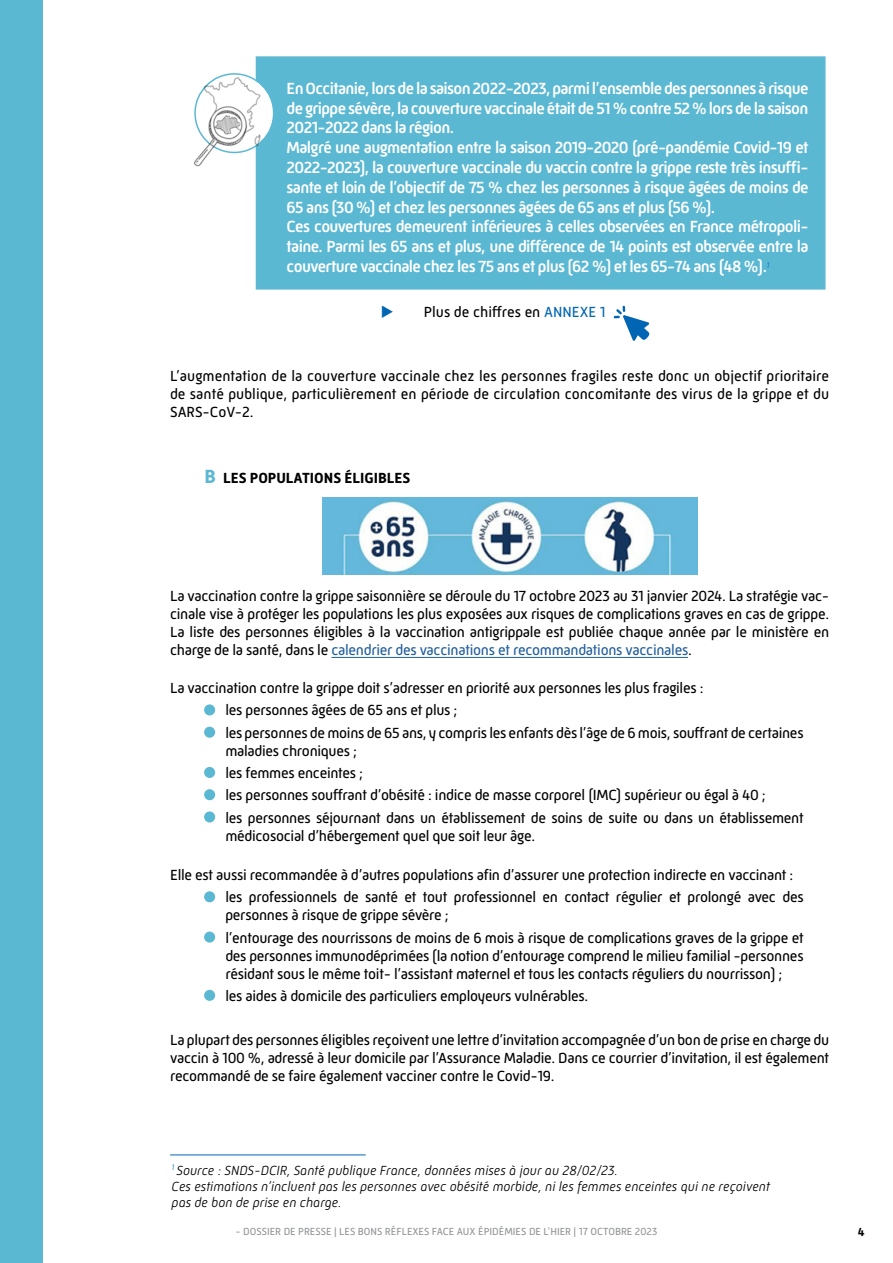
<style>
.page{position:relative;width:893px;height:1263px;background:#fff}
.page>*{position:absolute;margin:0;border:0;box-sizing:border-box;transform-origin:0 0}
.t1{font:500 16.5px/19.8px "Mic 32 New";letter-spacing:-.04em;color:#fff}
.t2{font:15px/18px "Mic 32 New";letter-spacing:-.02em;color:#000}
.t3{font:15px "Mic 32 New";color:#000}
.t4{font:700 15px "Mic 32 New";color:#000}
.t5{font:italic 300 13.5px/16.2px "Mic 32 New";color:#000}
.t6{font:700 12px "Mic 32 New";color:#000}
.t7{font:10.5px "Mic 32 New";color:#939598}
.s1{color:#0066b3}
.s2{font-size:19.5px;color:#5bb8d3}
.s3{color:#215e9e}
</style>
<div class="page">
<div style="left:0;top:0;width:43px;height:1263px;background:#5bb8d3"></div>
<div style="left:256px;top:56px;width:569px;height:234px;background:#5bb8d3;border:2px solid #5bb8d3"></div>
<hr style="left:170px;top:1154px;width:196px;height:1px;background:#0066b3">
<svg style="left:614px;top:306px;width:36px;height:35px"></svg>
<img style="left:194px;top:58px;width:93px;height:126px">
<hr style="left:331px;top:657px;width:357px;height:1px;background:#215e9e">
<div style="left:204px;top:704px;width:11px;height:11px;background:#5bb8d3;border-radius:50%"></div>
<div style="left:204px;top:727px;width:11px;height:11px;background:#5bb8d3;border-radius:50%"></div>
<div style="left:204px;top:767px;width:11px;height:11px;background:#5bb8d3;border-radius:50%"></div>
<div style="left:204px;top:789px;width:11px;height:11px;background:#5bb8d3;border-radius:50%"></div>
<div style="left:204px;top:811px;width:11px;height:11px;background:#5bb8d3;border-radius:50%"></div>
<div style="left:204px;top:891px;width:11px;height:11px;background:#5bb8d3;border-radius:50%"></div>
<div style="left:204px;top:931px;width:11px;height:12px;background:#5bb8d3;border-radius:50%"></div>
<div style="left:204px;top:990px;width:11px;height:11px;background:#5bb8d3;border-radius:50%"></div>
<img style="left:323px;top:497px;width:375px;height:77px">
<p class="t1" style="left:287px;top:78px;width:523px">En Occitanie, lors de la saison 2022-2023, parmi l’ensemble des personnes à risque de grippe sévère, la couverture vaccinale était de 51 % contre 52 % lors de la saison 2021-2022 dans la région.<br>Malgré une augmentation entre la saison 2019-2020 (pré-pandémie Covid-19 et 2022-2023), la couverture vaccinale du vaccin contre la grippe reste très insuffi&shy;sante et loin de l’objectif de 75 % chez les personnes à risque âgées de moins de 65 ans (30 %) et chez les personnes âgées de 65 ans et plus (56 %).<br>Ces couvertures demeurent inférieures à celles observées en France métropoli&shy;taine. Parmi les 65 ans et plus, une différence de 14 points est observée entre la couverture vaccinale chez les 75 ans et plus (62 %) et les 65-74 ans (48 %).<sup>1</sup></p>
<p class="t3" style="left:381px;top:304px;width:227px"><span class="s1">◆</span> Plus de chiffres en <span class="s1">ANNEXE 1</span></p>
<p class="t2" style="left:170px;top:367px;width:661px;text-align:justify">L’augmentation de la couverture vaccinale chez les personnes fragiles reste donc un objectif prioritaire de santé publique, particulièrement en période de circulation concomitante des virus de la grippe et du SARS-CoV-2.</p>
<p class="t4" style="left:205px;top:469px;width:207px"><span class="s2">B</span> LES POPULATIONS ÉLIGIBLES</p>
<p class="t2" style="left:170px;top:587px;width:661px;text-align:justify">La vaccination contre la grippe saisonnière se déroule du 17 octobre 2023 au 31 janvier 2024. La stratégie vac&shy;cinale vise à protéger les populations les plus exposées aux risques de complications graves en cas de grippe.<br>La liste des personnes éligibles à la vaccination antigrippale est publiée chaque année par le ministère en charge de la santé, dans le <span class="s3">calendrier des vaccinations et recommandations vaccinales</span>.</p>
<p class="t2" style="left:225px;top:677px;width:580px;line-height:22.2px;text-indent:-55px">La vaccination contre la grippe doit s’adresser en priorité aux personnes les plus fragiles :<br>les personnes âgées de 65 ans et plus ;<br>les personnes de moins de 65 ans, y compris les enfants dès l’âge de 6 mois, souffrant de certaines</p>
<p class="t2" style="left:225px;top:739px;width:580px;line-height:22.2px">maladies chroniques ;<br>les femmes enceintes ;<br>les personnes souffrant d’obésité : indice de masse corporel (IMC) supérieur ou égal à 40 ;<br>les personnes séjournant dans un établissement de soins de suite ou dans un établissement</p>
<p class="t2" style="left:225px;top:826px;width:311px">médicosocial d’hébergement quel que soit leur âge.</p>
<p class="t2" style="left:225px;top:864px;width:580px;line-height:22.2px;text-indent:-55px">Elle est aussi recommandée à d’autres populations afin d’assurer une protection indirecte en vaccinant : les professionnels de santé et tout professionnel en contact régulier et prolongé avec des</p>
<p class="t2" style="left:225px;top:904px;width:580px;line-height:22.2px">personnes à risque de grippe sévère ;<br>l’entourage des nourrissons de moins de 6 mois à risque de complications graves de la grippe et</p>
<p class="t2" style="left:225px;top:946px;width:580px">des personnes immunodéprimées (la notion d’entourage comprend le milieu familial -personnes résidant sous le même toit- l’assistant maternel et tous les contacts réguliers du nourrisson) ;</p>
<p class="t2" style="left:225px;top:987px;width:364px">les aides à domicile des particuliers employeurs vulnérables.</p>
<p class="t2" style="left:170px;top:1031px;width:661px;text-align:justify">La plupart des personnes éligibles reçoivent une lettre d’invitation accompagnée d’un bon de prise en charge du vaccin à 100 %, adressé à leur domicile par l’Assurance Maladie. Dans ce courrier d’invitation, il est également recommandé de se faire également vacciner contre le Covid-19.</p>
<p class="t5" style="left:172px;top:1162px;width:600px"><sup>1</sup> Source : SNDS-DCIR, Santé publique France, données mises à jour au 28/02/23.<br>Ces estimations n’incluent pas les personnes avec obésité morbide, ni les femmes enceintes qui ne reçoivent pas de bon de prise en charge.</p>
<p class="t7" style="left:236px;top:1225px;width:423px">- DOSSIER DE PRESSE | LES BONS RÉFLEXES FACE AUX ÉPIDÉMIES DE L'HIER | 17 OCTOBRE 2023</p>
<p class="t6" style="left:858px;top:1225px;width:8px">4</p>
</div>
